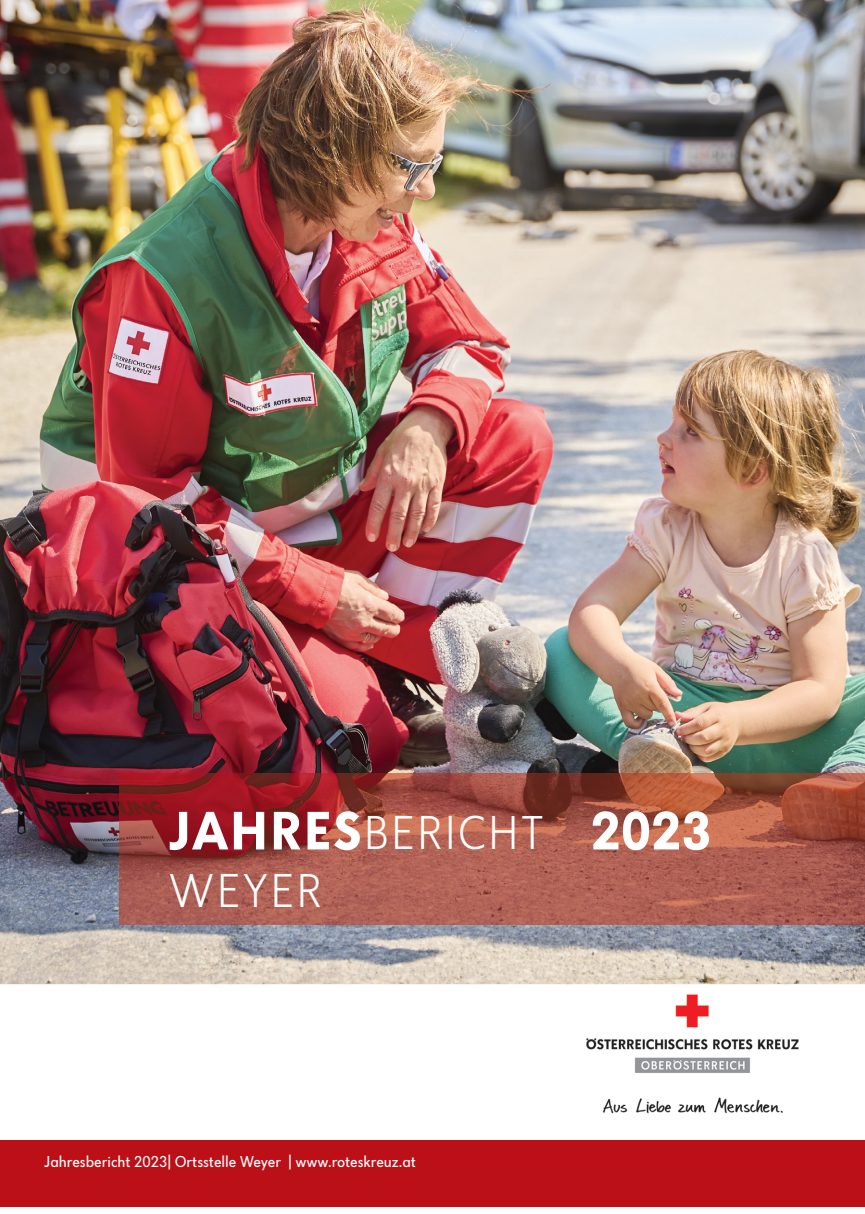
<style>
.page{position:relative;width:865px;height:1214px;background:#fff}
.page>*{position:absolute;margin:0;border:0;box-sizing:border-box;transform-origin:0 0}
.t1{font:700 56px "Dunant";letter-spacing:.03em;color:#fff}
.t2{font:300 48px "Dunant";letter-spacing:.035em;color:#fff}
.t3{font:16px "Dunant";color:#fff}
.s1{font-weight:300;font-size:48px}
</style>
<div class="page">
<div style="left:0;top:1140px;width:865px;height:66px;background:#bb1018"></div>
<img style="left:570px;top:984px;width:244px;height:130px">
<img style="left:0;top:0;width:865px;height:984px">
<img style="left:119px;top:773px;width:746px;height:151px">
<h1 class="t1" style="left:169px;top:798px;width:544px">JAHRES<span class="s1">BERICHT</span> 2023</h1>
<h2 class="t2" style="left:169px;top:865px;width:155px">WEYER</h2>
<p class="t3" style="left:44px;top:1152px;width:373px">Jahresbericht 2023| Ortsstelle Weyer | www.roteskreuz.at</p>
</div>
